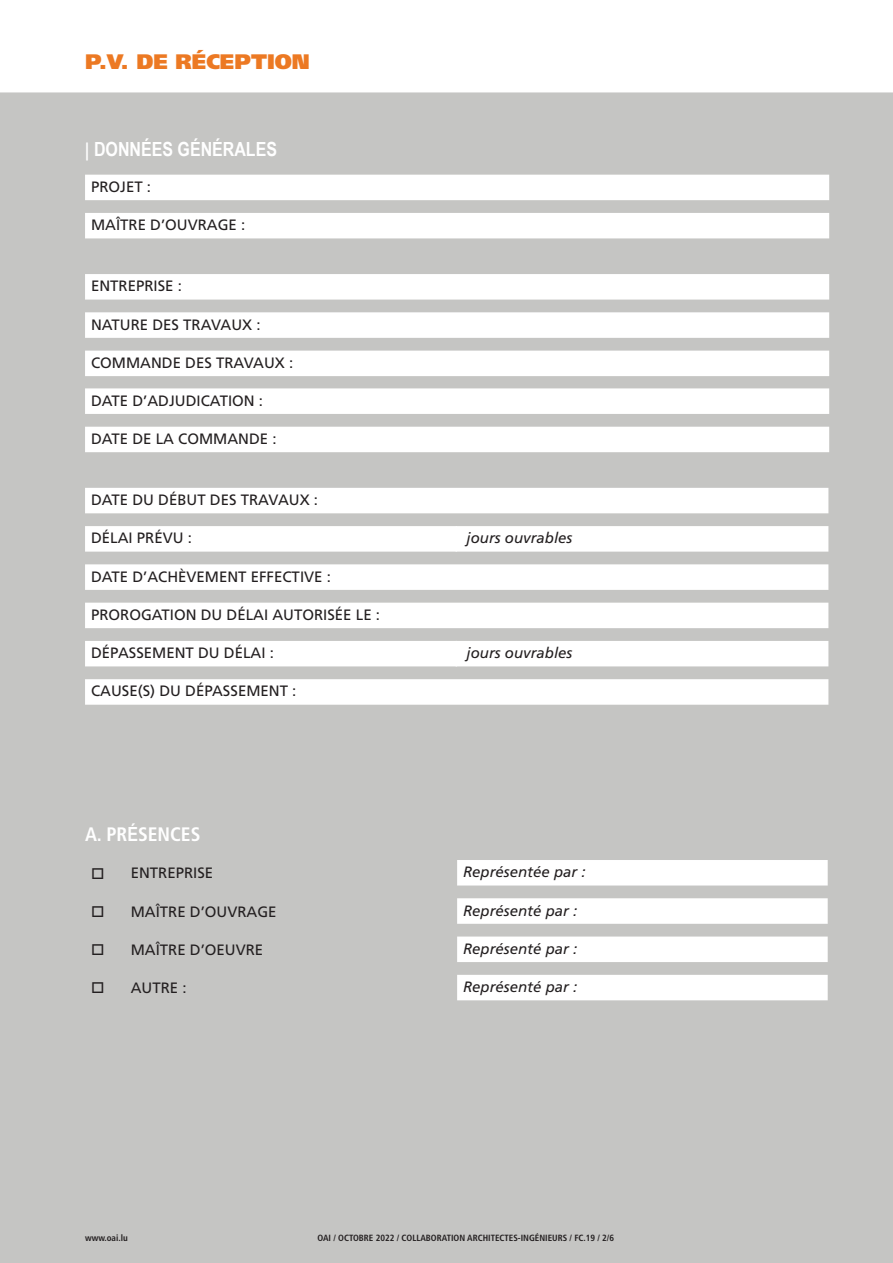
<style>
.page{position:relative;width:893px;height:1263px;background:#fff}
.page>*{position:absolute;margin:0;border:0;box-sizing:border-box;transform-origin:0 0}
.t1{font:900 21px "Frutiger LT Std";color:#ec7923}
.t2{font:700 19.5px "Arial Narrow";color:#fff}
.t3{font:700 condensed 19.5px "Frutiger LT Std";color:#fff}
.t4{font:15px "Frutiger LT Std";color:#231f20}
.t5{font:italic 15px "Frutiger LT Std";color:#231f20}
.t6{font:700 condensed 9px "Frutiger LT Std";color:#231f20}
.s1{font-family:"Frutiger LT Std";font-weight:400;font-size:18px}
.s2{font-family:"Arial Narrow";font-stretch:normal}
</style>
<div class="page">
<div style="left:0;top:92px;width:893px;height:1171px;background:#c5c5c3"></div>
<svg style="left:85px;top:175px;width:744px;height:63px"></svg>
<svg style="left:85px;top:274px;width:744px;height:178px"></svg>
<svg style="left:85px;top:488px;width:743px;height:38px"></svg>
<svg style="left:85px;top:526px;width:743px;height:179px"></svg>
<svg style="left:456px;top:526px;width:1px;height:26px"></svg>
<svg style="left:456px;top:641px;width:1px;height:25px"></svg>
<svg style="left:457px;top:860px;width:371px;height:140px"></svg>
<h1 class="t1" style="left:85px;top:49px;width:226px">P.V. DE RÉCEPTION</h1>
<h2 class="t2" style="left:85px;top:134px;width:194px"><span class="s1">|</span> DONNÉES GÉNÉRALES</h2>
<p class="t4" style="left:91px;top:178px;width:62px">PROJET :</p>
<p class="t4" style="left:91px;top:216px;width:156px">MAÎTRE D’OUVRAGE :</p>
<p class="t4" style="left:91px;top:277px;width:92px">ENTREPRISE :</p>
<p class="t4" style="left:91px;top:316px;width:171px">NATURE DES TRAVAUX :</p>
<p class="t4" style="left:91px;top:354px;width:204px">COMMANDE DES TRAVAUX :</p>
<p class="t4" style="left:91px;top:392px;width:173px">DATE D’ADJUDICATION :</p>
<p class="t4" style="left:91px;top:430px;width:187px">DATE DE LA COMMANDE :</p>
<p class="t4" style="left:91px;top:491px;width:228px">DATE DU DÉBUT DES TRAVAUX :</p>
<p class="t4" style="left:91px;top:529px;width:102px">DÉLAI PRÉVU :</p>
<p class="t5" style="left:467px;top:529px;width:107px">jours ouvrables</p>
<p class="t4" style="left:91px;top:568px;width:241px">DATE D’ACHÈVEMENT EFFECTIVE :</p>
<p class="t4" style="left:91px;top:606px;width:290px">PROROGATION DU DÉLAI AUTORISÉE LE :</p>
<p class="t4" style="left:91px;top:644px;width:184px">DÉPASSEMENT DU DÉLAI :</p>
<p class="t5" style="left:467px;top:644px;width:107px">jours ouvrables</p>
<p class="t4" style="left:91px;top:682px;width:207px">CAUSE(S) DU DÉPASSEMENT :</p>
<h2 class="t3" style="left:85px;top:823px;width:117px">A. PR<span class="s2">É</span>SENCES</h2>
<p class="t4" style="left:91px;top:864px;width:124px">□ ENTREPRISE</p>
<p class="t5" style="left:463px;top:863px;width:124px">Représentée par :</p>
<p class="t4" style="left:91px;top:903px;width:187px">□ MAÎTRE D’OUVRAGE</p>
<p class="t5" style="left:463px;top:901px;width:116px">Représenté par :</p>
<p class="t4" style="left:91px;top:941px;width:174px">□ MAÎTRE D’OEUVRE</p>
<p class="t5" style="left:463px;top:940px;width:116px">Représenté par :</p>
<p class="t4" style="left:91px;top:979px;width:97px">□ AUTRE :</p>
<p class="t5" style="left:463px;top:978px;width:116px">Représenté par :</p>
<p class="t6" style="left:85px;top:1233px;width:44px">www.oai.lu</p>
<p class="t6" style="left:317px;top:1233px;width:298px">OAI / OCTOBRE 2022 / COLLABORATION ARCHITECTES-INGÉNIEURS / FC.19 / 2/6</p>
</div>
